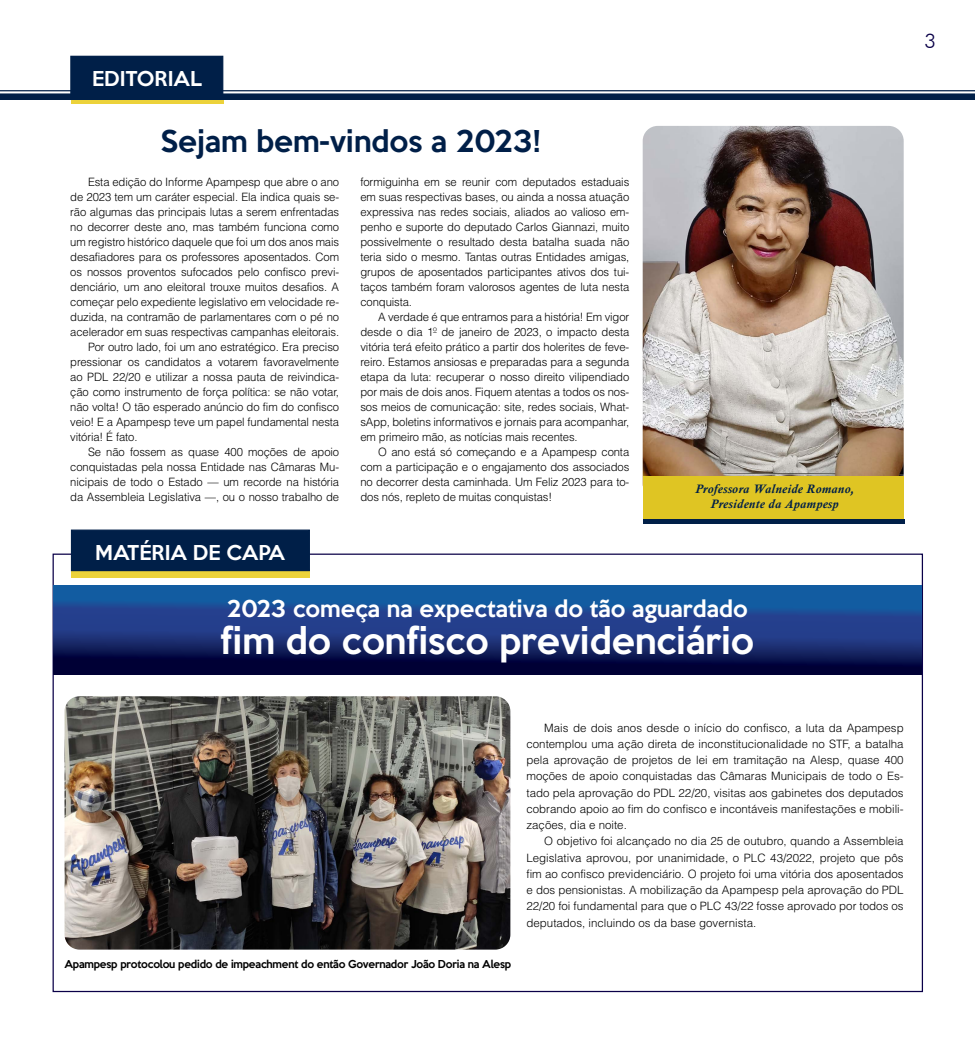
<style>
.page{position:relative;width:975px;height:1063px;background:#fff}
.page>*{position:absolute;margin:0;border:0;box-sizing:border-box;transform-origin:0 0}
.t1{font:500 33.75px "Keep Calm";color:#fff}
.t2{font:500 27.5px "Keep Calm";color:#001f48}
.t3{font:500 21.25px "Keep Calm";color:#fff}
.t4{font:300 20px "Futura BT";color:#0a0048}
.t5{font:500 18.75px "Keep Calm";color:#fff}
.t6{font:italic 700 12.5px/15px "Calisto";letter-spacing:.025em;color:#001f48;text-align:center}
.t7{font:300 11.5px/15px "Helvetica";letter-spacing:-.01em;color:#000;text-align:justify}
.t8{font:500 10px "Keep Calm";letter-spacing:-.02em;color:#000}
</style>
<div class="page">
<svg style="left:54px;top:585px;width:867px;height:89px;background:#153579"></svg>
<hr style="left:0;top:90px;width:974px;height:1px;background:#001f48">
<div style="left:71px;top:97px;width:152px;height:7px;background:#ecd23a"></div>
<svg style="left:0;top:93px;width:974px;height:7px;background:#0f2c52"></svg>
<div style="left:70px;top:56px;width:153px;height:41px;background:#001f48"></div>
<div style="left:71px;top:571px;width:239px;height:7px;background:#ecd23a"></div>
<div style="left:71px;top:530px;width:239px;height:41px;background:#001f48"></div>
<img style="left:642px;top:126px;width:261px;height:350px">
<div style="left:642px;top:476px;width:261px;height:43px;background:#dfc523"></div>
<hr style="left:642px;top:520px;width:262px;height:4px;background:#001f48">
<img style="left:65px;top:696px;width:445px;height:254px">
<h3 class="t5" style="left:92px;top:62px;width:111px">EDITORIAL</h3>
<h2 class="t2" style="left:160px;top:117px;width:381px">Sejam bem-vindos a 2023!</h2>
<p class="t7" style="left:88px;top:174px;width:253px">Esta edição do Informe Apampesp que abre o ano</p>
<p class="t7" style="left:70px;top:189px;width:270px">de 2023 tem um caráter especial. Ela indica quais se-</p>
<p class="t7" style="left:70px;top:204px;width:270px">rão algumas das principais lutas a serem enfrentadas</p>
<p class="t7" style="left:70px;top:219px;width:270px">no decorrer deste ano, mas também funciona como</p>
<p class="t7" style="left:70px;top:234px;width:270px">um registro histórico daquele que foi um dos anos mais</p>
<p class="t7" style="left:70px;top:249px;width:270px">desafiadores para os professores aposentados. Com</p>
<p class="t7" style="left:70px;top:264px;width:270px">os nossos proventos sufocados pelo confisco previ-</p>
<p class="t7" style="left:70px;top:279px;width:270px">denciário, um ano eleitoral trouxe muitos desafios. A</p>
<p class="t7" style="left:70px;top:294px;width:270px">começar pelo expediente legislativo em velocidade re-</p>
<p class="t7" style="left:70px;top:309px;width:270px">duzida, na contramão de parlamentares com o pé no</p>
<p class="t7" style="left:70px;top:324px;width:270px">acelerador em suas respectivas campanhas eleitorais.</p>
<p class="t7" style="left:88px;top:339px;width:252px">Por outro lado, foi um ano estratégico. Era preciso</p>
<p class="t7" style="left:70px;top:354px;width:270px">pressionar os candidatos a votarem favoravelmente</p>
<p class="t7" style="left:70px;top:369px;width:270px">ao PDL 22/20 e utilizar a nossa pauta de reivindica-</p>
<p class="t7" style="left:70px;top:384px;width:270px">ção como instrumento de força política: se não votar,</p>
<p class="t7" style="left:70px;top:399px;width:270px">não volta! O tão esperado anúncio do fim do confisco</p>
<p class="t7" style="left:70px;top:414px;width:270px">veio! E a Apampesp teve um papel fundamental nesta</p>
<p class="t7" style="left:70px;top:429px;width:69px">vitória! É fato.</p>
<p class="t7" style="left:88px;top:444px;width:253px">Se não fossem as quase 400 moções de apoio</p>
<p class="t7" style="left:70px;top:459px;width:270px">conquistadas pela nossa Entidade nas Câmaras Mu-</p>
<p class="t7" style="left:70px;top:474px;width:270px">nicipais de todo o Estado — um recorde na história</p>
<p class="t7" style="left:70px;top:489px;width:270px">da Assembleia Legislativa —, ou o nosso trabalho de</p>
<h3 class="t5" style="left:95px;top:536px;width:191px">MATÉRIA DE CAPA</h3>
<p class="t7" style="left:360px;top:174px;width:270px">formiguinha em se reunir com deputados estaduais em suas respectivas bases, ou ainda a nossa atuação expressiva nas redes sociais, aliados ao valioso em&shy;penho e suporte do deputado Carlos Giannazi, muito possivelmente o resultado desta batalha suada não teria sido o mesmo. Tantas outras Entidades amigas, grupos de aposentados participantes ativos dos tui&shy;taços também foram valorosos agentes de luta nesta conquista.</p>
<p class="t7" style="left:360px;top:309px;width:270px;text-indent:18px">A verdade é que entramos para a história! Em vigor desde o dia 1º de janeiro de 2023, o impacto desta vitória terá efeito prático a partir dos holerites de feve&shy;reiro. Estamos ansiosas e preparadas para a segunda etapa da luta: recuperar o nosso direito vilipendiado por mais de dois anos. Fiquem atentas a todos os nos&shy;sos meios de comunicação: site, redes sociais, What&shy;sApp, boletins informativos e jornais para acompanhar, em primeiro mão, as notícias mais recentes.</p>
<p class="t7" style="left:360px;top:444px;width:270px;text-indent:18px">O ano está só começando e a Apampesp conta com a participação e o engajamento dos associados no decorrer desta caminhada. Um Feliz 2023 para to&shy;dos nós, repleto de muitas conquistas!</p>
<p class="t6" style="left:695px;top:482px;width:160px">Professora Walneide Romano,<br>Presidente da Apampesp</p>
<h3 class="t3" style="left:227px;top:590px;width:522px">2023 começa na expectativa do tão aguardado</h3>
<h1 class="t1" style="left:220px;top:612px;width:535px">fim do confisco previdenciário</h1>
<h3 class="t4" style="left:924px;top:29px;width:13px">3</h3>
<p class="t8" style="left:64px;top:956px;width:448px">Apampesp protocolou pedido de impeachment do então Governador João Doria na Alesp</p>
<p class="t7" style="left:526px;top:719px;width:379px;line-height:16.2px;text-indent:18px">Mais de dois anos desde o início do confisco, a luta da Apampesp contemplou uma ação direta de inconstitucionalidade no STF, a batalha pela aprovação de projetos de lei em tramitação na Alesp, quase 400 moções de apoio conquistadas das Câmaras Municipais de todo o Es&shy;tado pela aprovação do PDL 22/20, visitas aos gabinetes dos deputados cobrando apoio ao fim do confisco e incontáveis manifestações e mobili&shy;zações, dia e noite.</p>
<p class="t7" style="left:526px;top:833px;width:378px;line-height:16.2px;text-indent:18px">O objetivo foi alcançado no dia 25 de outubro, quando a Assembleia Legislativa aprovou, por unanimidade, o PLC 43/2022, projeto que pôs fim ao confisco previdenciário. O projeto foi uma vitória dos aposentados e dos pensionistas. A mobilização da Apampesp pela aprovação do PDL 22/20 foi fundamental para que o PLC 43/22 fosse aprovado por todos os deputados, incluindo os da base governista.</p>
</div>
